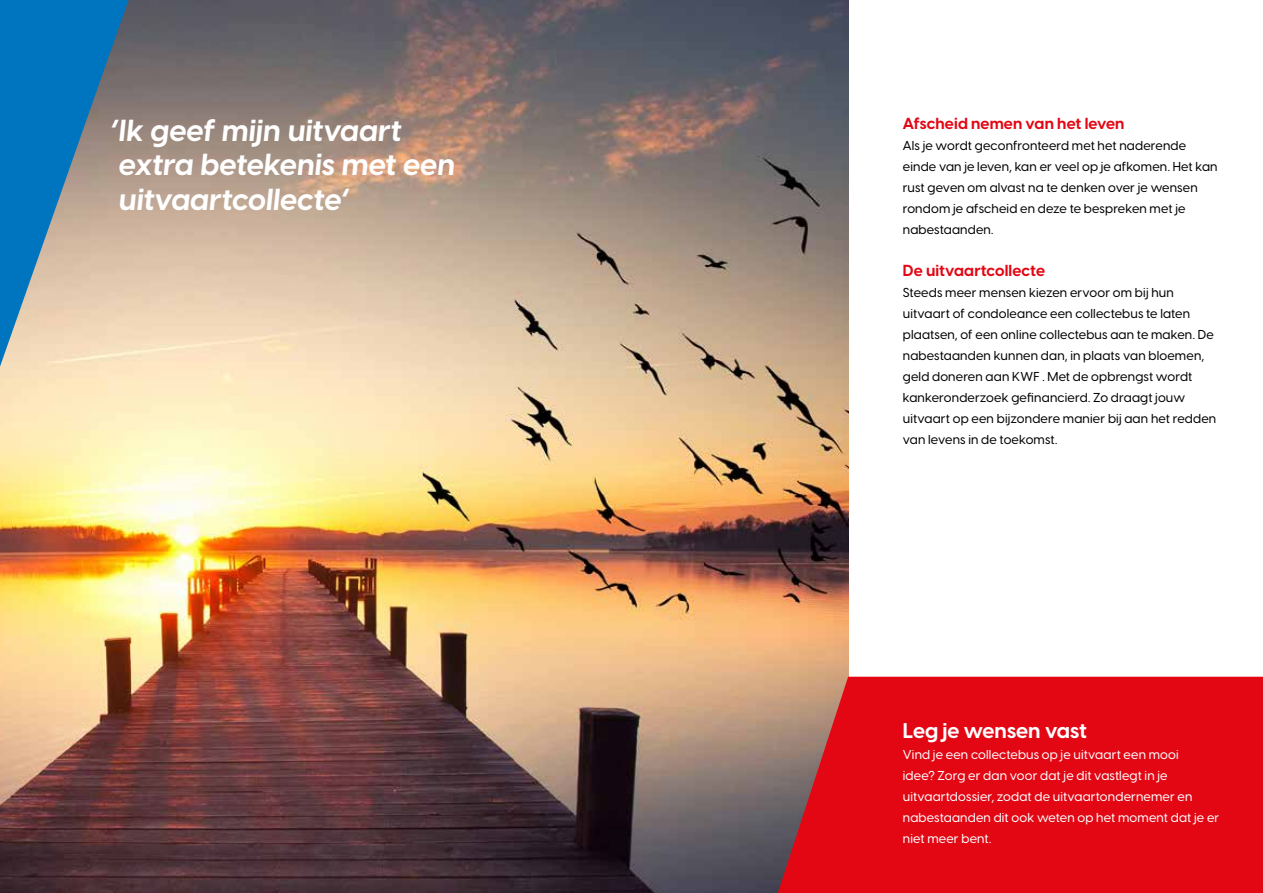
<style>
.page{position:relative;width:1263px;height:893px;background:#fff}
.page>*{position:absolute;margin:0;border:0;box-sizing:border-box;transform-origin:0 0}
.t1{font:italic 700 30px/34.5px "Visby CF";color:#fff}
.t2{font:700 21px "Visby CF";color:#fff}
.t3{font:700 15.75px "Visby CF";letter-spacing:.005em;color:#e30613}
.t4{font:500 12.75px/21px "Visby CF";letter-spacing:.015em;color:#000}
.t5{font:500 12.75px/21px "Visby CF";letter-spacing:.015em;color:#fff}
</style>
<div class="page">
<img style="left:0;top:0;width:848px;height:893px">
<svg style="left:0;top:0;width:129px;height:367px;background:#6695af"></svg>
<svg style="left:778px;top:677px;width:485px;height:216px;background:#dd0e19"></svg>
<h1 class="t1" style="left:111px;top:114px;width:346px">‘Ik geef mijn uitvaart extra betekenis met een uitvaartcollecte’</h1>
<p class="t3" style="left:903px;top:114px;width:223px">Afscheid nemen van het leven</p>
<p class="t4" style="left:903px;top:135px;width:316px">Als je wordt geconfronteerd met het naderende einde van je leven, kan er veel op je afkomen. Het kan rust geven om alvast na te denken over je wensen rondom je afscheid en deze te bespreken met je nabestaanden.</p>
<p class="t3" style="left:903px;top:261px;width:144px">De uitvaartcollecte</p>
<p class="t4" style="left:903px;top:282px;width:315px">Steeds meer mensen kiezen ervoor om bij hun uitvaart of condoleance een collectebus te laten plaatsen, of een online collectebus aan te maken. De nabestaanden kunnen dan, in plaats van bloemen, geld doneren aan KWF . Met de opbrengst wordt kankeronderzoek gefinancierd. Zo draagt jouw uitvaart op een bijzondere manier bij aan het redden van levens in de toekomst.</p>
<h2 class="t2" style="left:903px;top:717px;width:186px">Leg je wensen vast</h2>
<p class="t5" style="left:903px;top:744px;width:318px">Vind je een collectebus op je uitvaart een mooi<br>idee? Zorg er dan voor dat je dit vastlegt in je uitvaartdossier, zodat de uitvaartondernemer en nabestaanden dit ook weten op het moment dat je er niet meer bent.</p>
</div>
